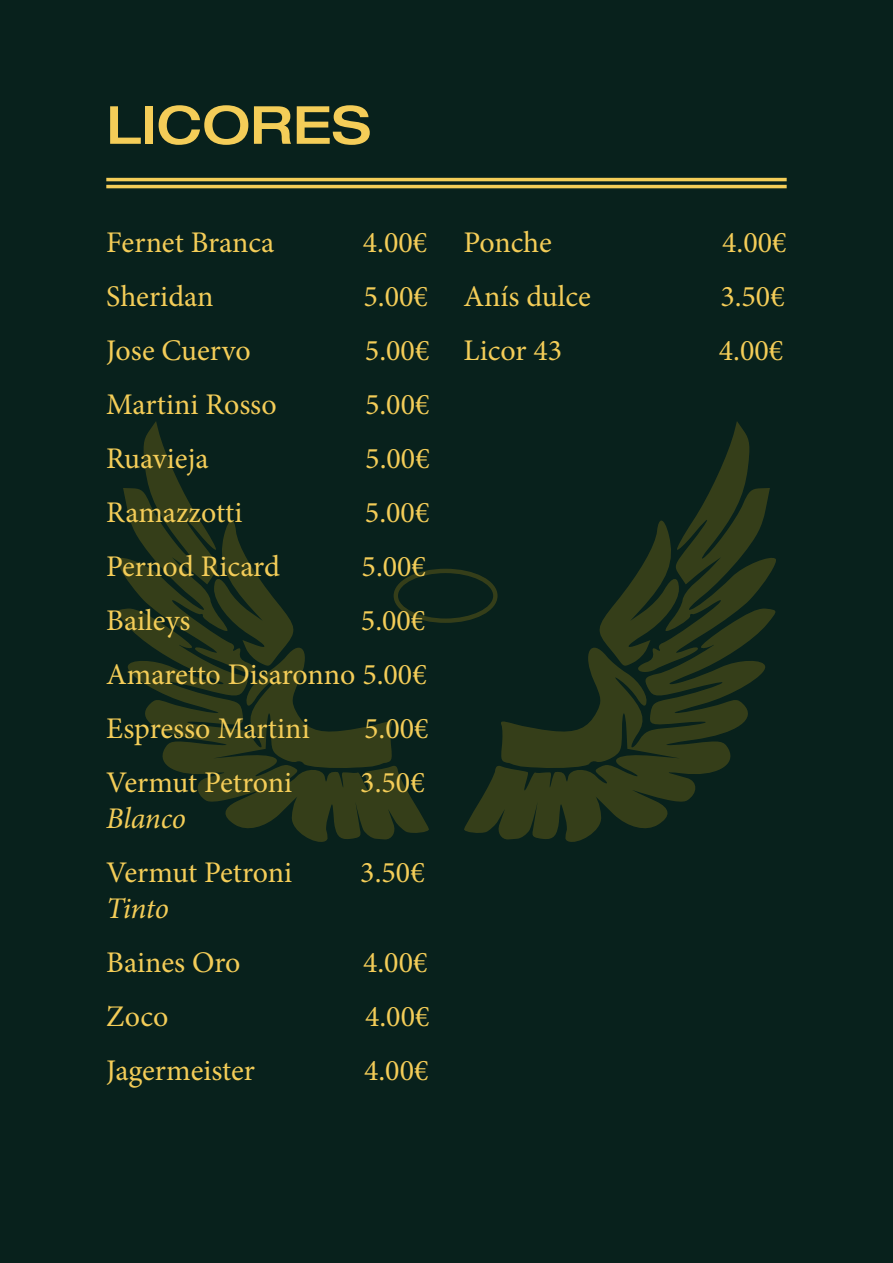
<style>
.page{position:relative;width:893px;height:1263px;background:#08211c}
.page>*{position:absolute;margin:0;border:0;box-sizing:border-box;transform-origin:0 0}
.t1{font:500 expanded 52.5px "Helvetica Neue LT Std";color:#f4cd58}
.t2{font:30px/54px "Minion Pro";color:#f4cd58;text-align:justify}
.t3{font:italic 30px "Minion Pro";letter-spacing:-.01em;color:#f4cd58}
</style>
<div class="page">
<svg style="left:429px;top:569px;width:35px;height:54px"></svg>
<svg style="left:464px;top:421px;width:312px;height:421px"></svg>
<svg style="left:117px;top:421px;width:312px;height:421px"></svg>
<hr style="left:106px;top:178px;width:681px;height:3px;background:#f4cd58">
<hr style="left:106px;top:185px;width:681px;height:3px;background:#f4cd58">
<h1 class="t1" style="left:106px;top:92px;width:266px">LICORES</h1>
<p class="t2" style="left:106px;top:216px;width:170px">Fernet Branca</p>
<p class="t2" style="left:363px;top:216px;width:66px">4.00€</p>
<p class="t2" style="left:106px;top:270px;width:109px">Sheridan</p>
<p class="t2" style="left:363px;top:270px;width:66px">5.00€</p>
<p class="t2" style="left:106px;top:324px;width:146px">Jose Cuervo</p>
<p class="t2" style="left:365px;top:324px;width:66px">5.00€</p>
<p class="t2" style="left:106px;top:378px;width:172px">Martini Rosso</p>
<p class="t2" style="left:365px;top:378px;width:66px">5.00€</p>
<p class="t2" style="left:106px;top:432px;width:104px">Ruavieja</p>
<p class="t2" style="left:365px;top:432px;width:66px">5.00€</p>
<p class="t2" style="left:106px;top:486px;width:138px">Ramazzotti</p>
<p class="t2" style="left:365px;top:486px;width:66px">5.00€</p>
<p class="t2" style="left:106px;top:540px;width:175px">Pernod Ricard</p>
<p class="t2" style="left:362px;top:540px;width:66px">5.00€</p>
<p class="t2" style="left:106px;top:594px;width:86px">Baileys</p>
<p class="t2" style="left:106px;top:594px;width:322px;text-indent:255px">5.00€ Amaretto Disaronno 5.00€ Espresso Martini</p>
<p class="t2" style="left:364px;top:702px;width:66px">5.00€</p>
<p class="t2" style="left:106px;top:756px;width:187px">Vermut Petroni</p>
<p class="t2" style="left:360px;top:756px;width:66px">3.50€</p>
<p class="t3" style="left:106px;top:798px;width:81px">Blanco</p>
<p class="t2" style="left:106px;top:846px;width:187px">Vermut Petroni</p>
<p class="t2" style="left:360px;top:846px;width:66px">3.50€</p>
<p class="t3" style="left:106px;top:888px;width:64px">Tinto</p>
<p class="t2" style="left:106px;top:936px;width:136px">Baines Oro</p>
<p class="t2" style="left:363px;top:936px;width:66px">4.00€</p>
<p class="t2" style="left:106px;top:990px;width:64px">Zoco</p>
<p class="t2" style="left:365px;top:990px;width:66px">4.00€</p>
<p class="t2" style="left:106px;top:1044px;width:150px">Jagermeister</p>
<p class="t2" style="left:364px;top:1044px;width:66px">4.00€</p>
<p class="t2" style="left:463px;top:216px;width:90px">Ponche</p>
<p class="t2" style="left:722px;top:216px;width:66px">4.00€</p>
<p class="t2" style="left:463px;top:270px;width:129px">Anís dulce</p>
<p class="t2" style="left:720px;top:270px;width:66px">3.50€</p>
<p class="t2" style="left:463px;top:324px;width:100px">Licor 43</p>
<p class="t2" style="left:719px;top:324px;width:66px">4.00€</p>
</div>
